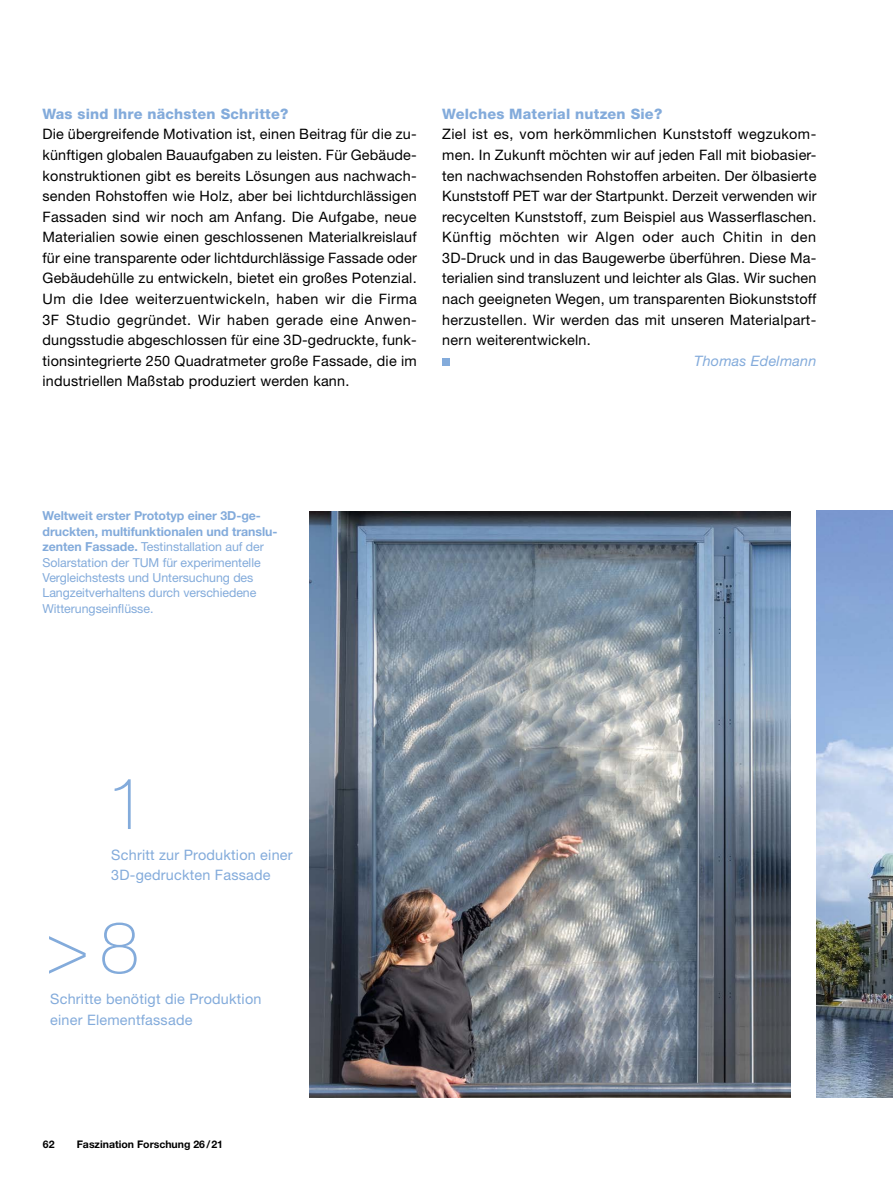
<style>
.page{position:relative;width:893px;height:1191px;background:#fff}
.page>*{position:absolute;margin:0;border:0;box-sizing:border-box;transform-origin:0 0}
.t1{font:100 72px "Helvetica Neue LT Std";color:#83abdb}
.Text_D{font:14.4px/20.5px "Helvetica Neue LT Std";letter-spacing:.015em;color:#000;text-align:justify}
.t2{font:14.4px/20.5px "Helvetica Neue LT Std";letter-spacing:.015em;color:#83abdb}
.Text_D_Zwischenübers{font:800 14.4px "Helvetica Neue LT Std";letter-spacing:.015em;color:#83abdb}
.Text_D-2{font:italic 14.4px "Helvetica Neue LT Std";letter-spacing:.015em;color:#83abdb}
.t3{font:12.3px/15.5px "Helvetica Neue LT Std";letter-spacing:-.005em;color:#83abdb}
.t4{font:700 10.5px "Helvetica Neue LT Std";color:#000}
.s1{font-weight:700}
</style>
<div class="page">
<div style="left:442px;top:358px;width:8px;height:8px;background:#83abdb"></div>
<img style="left:817px;top:511px;width:76px;height:586px">
<img style="left:309px;top:511px;width:482px;height:586px">
<h5 class="Text_D_Zwischenübers" style="left:43px;top:105px;width:247px">Was sind Ihre nächsten Schritte?</h5>
<p class="Text_D" style="left:43px;top:124px;width:376px">Die übergreifende Motivation ist, einen Beitrag für die zu&shy;künftigen globalen Bauaufgaben zu leisten. Für Gebäude&shy;konstruktionen gibt es bereits Lösungen aus nachwach&shy;senden Rohstoffen wie Holz, aber bei lichtdurchlässigen Fassaden sind wir noch am Anfang. Die Aufgabe, neue Materialien sowie einen geschlossenen Materialkreislauf für eine transparente oder lichtdurchlässige Fassade oder Gebäudehülle zu entwickeln, bietet ein großes Potenzial.<br>Um die Idee weiterzuentwickeln, haben wir die Firma 3F Studio gegründet. Wir haben gerade eine Anwen&shy;dungsstudie abgeschlossen für eine 3D-gedruckte, funk&shy;tionsintegrierte 250 Quadratmeter große Fassade, die im industriellen Maßstab produziert werden kann.</p>
<h5 class="Text_D_Zwischenübers" style="left:442px;top:105px;width:222px">Welches Material nutzen Sie?</h5>
<p class="Text_D" style="left:442px;top:124px;width:376px">Ziel ist es, vom herkömmlichen Kunststoff wegzukom&shy;men. In Zukunft möchten wir auf jeden Fall mit biobasier&shy;ten nachwachsenden Rohstoffen arbeiten. Der ölbasierte Kunststoff PET war der Startpunkt. Derzeit verwenden wir recycelten Kunststoff, zum Beispiel aus Wasserflaschen.<br>Künftig möchten wir Algen oder auch Chitin in den 3D-Druck und in das Baugewerbe überführen. Diese Ma&shy;terialien sind transluzent und leichter als Glas. Wir suchen nach geeigneten Wegen, um transparenten Biokunststoff herzustellen. Wir werden das mit unseren Materialpart&shy;nern weiterentwickeln.</p>
<p class="Text_D-2" style="left:694px;top:352px;width:124px">Thomas Edelmann</p>
<p class="t3" style="left:43px;top:508px;width:236px"><span class="s1">Weltweit erster Prototyp einer 3D-ge&shy;druckten, multifunktionalen und translu&shy;zenten Fassade.</span> Testinstallation auf der Solarstation der TUM für experimentelle Vergleichstests und Untersuchung des Langzeitverhaltens durch verschiedene Witterungseinflüsse.</p>
<h1 class="t1" style="left:107px;top:762px;width:42px">1</h1>
<p class="t2" style="left:111px;top:844px;width:183px">Schritt zur Produktion einer<br>3D-gedruckten Fassade</p>
<h1 class="t1" style="left:46px;top:906px;width:95px">&gt;8</h1>
<p class="t2" style="left:50px;top:988px;width:213px">Schritte benötigt die Produktion einer Elementfassade</p>
<p class="t4" style="left:43px;top:1137px;width:13px">62</p>
<p class="t4" style="left:77px;top:1137px;width:148px">Faszination Forschung 26/21</p>
</div>
